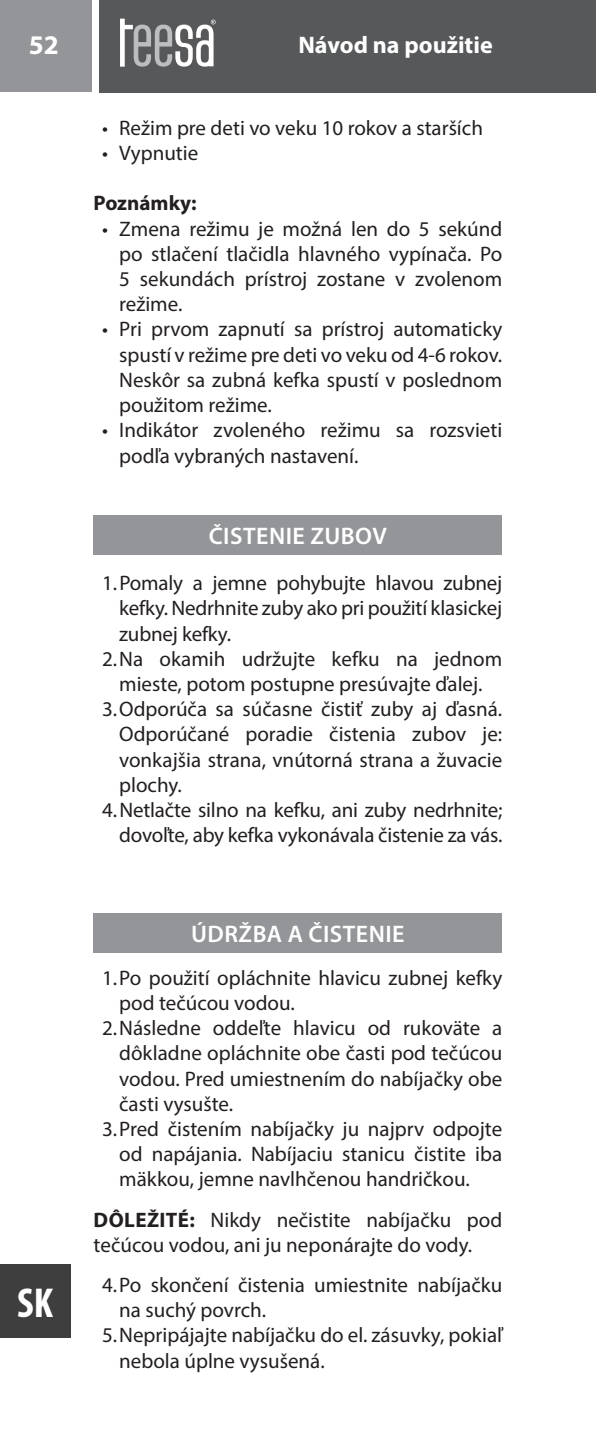
<style>
.page{position:relative;width:596px;height:1446px;background:#fff}
.page>*{position:absolute;margin:0;border:0;box-sizing:border-box;transform-origin:0 0}
.t1{font:700 condensed 42px "Myriad Pro";color:#fff}
.t2{font:700 27px "Myriad Pro";color:#fff}
.t3{font:600 24px "Myriad Pro";letter-spacing:.02em;color:#fff}
.t4{font:700 24px "Myriad Pro";color:#fff}
.t5{font:21px/25.2px "Myriad Pro";color:#231f20;text-align:justify}
.t6{font:700 21px "Myriad Pro";color:#231f20}
.s1{font-weight:700}
</style>
<div class="page">
<div style="left:0;top:1264px;width:70px;height:74px;background:#3e3e3f"></div>
<div style="left:0;top:0;width:92px;height:92px;background:#939598"></div>
<div style="left:99px;top:0;width:496px;height:92px;background:#57585a"></div>
<svg style="left:120px;top:19px;width:95px;height:48px"></svg>
<div style="left:94px;top:515px;width:408px;height:40px;background:#939598"></div>
<div style="left:94px;top:913px;width:408px;height:39px;background:#939598"></div>
<p class="t2" style="left:29px;top:30px;width:31px">52</p>
<p class="t4" style="left:298px;top:31px;width:196px">Návod na použitie</p>
<p class="t5" style="left:102px;top:115px;width:382px">• Režim pre deti vo veku 10 rokov a starších</p>
<p class="t5" style="left:102px;top:140px;width:98px">• Vypnutie</p>
<p class="t6" style="left:94px;top:192px;width:104px">Poznámky:</p>
<p class="t5" style="left:119px;top:216px;width:384px;text-indent:-17px">• Zmena režimu je možná len do 5 sekúnd po stlačení tlačidla hlavného vypínača. Po 5 sekundách prístroj zostane v zvolenom režime.</p>
<p class="t5" style="left:119px;top:316px;width:384px;text-indent:-17px">• Pri prvom zapnutí sa prístroj automaticky spustí v režime pre deti vo veku od 4-6 rokov.<br>Neskôr sa zubná kefka spustí v poslednom použitom režime.</p>
<p class="t5" style="left:119px;top:417px;width:384px;text-indent:-17px">• Indikátor zvoleného režimu sa rozsvieti podľa vybraných nastavení.</p>
<h1 class="t1" style="left:17px;top:1278px;width:37px">SK</h1>
<p class="t3" style="left:208px;top:523px;width:180px">ČISTENIE ZUBOV</p>
<p class="t5" style="left:119px;top:571px;width:384px;text-indent:-17px">1. Pomaly a jemne pohybujte hlavou zubnej kefky. Nedrhnite zuby ako pri použití klasickej zubnej kefky.</p>
<p class="t5" style="left:102px;top:646px;width:401px;text-align:center">2. Na okamih udržujte kefku na jednom mieste, potom postupne presúvajte ďalej.</p>
<p class="t5" style="left:119px;top:697px;width:384px;text-indent:-17px">3. Odporúča sa súčasne čistiť zuby aj ďasná.<br>Odporúčané poradie čistenia zubov je: vonkajšia strana, vnútorná strana a žuvacie plochy.</p>
<p class="t5" style="left:102px;top:798px;width:401px;text-align:right">4. Netlačte silno na kefku, ani zuby nedrhnite; dovoľte, aby kefka vykonávala čistenie za vás.</p>
<p class="t3" style="left:191px;top:920px;width:215px">ÚDRŽBA A ČISTENIE</p>
<p class="t5" style="left:119px;top:965px;width:384px;text-indent:-17px">1. Po použití opláchnite hlavicu zubnej kefky pod tečúcou vodou.</p>
<p class="t5" style="left:119px;top:1016px;width:384px;text-indent:-17px">2. Následne oddeľte hlavicu od rukoväte a dôkladne opláchnite obe časti pod tečúcou vodou. Pred umiestnením do nabíjačky obe časti vysušte.</p>
<p class="t5" style="left:119px;top:1117px;width:384px;text-indent:-17px">3. Pred čistením nabíjačky ju najprv odpojte od napájania. Nabíjaciu stanicu čistite iba mäkkou, jemne navlhčenou handričkou.</p>
<p class="t5" style="left:94px;top:1207px;width:410px"><span class="s1">DÔLEŽITÉ:</span> Nikdy nečistite nabíjačku pod tečúcou vodou, ani ju neponárajte do vody.</p>
<p class="t5" style="left:119px;top:1273px;width:384px;text-indent:-17px">4. Po skončení čistenia umiestnite nabíjačku na suchý povrch.</p>
<p class="t5" style="left:119px;top:1323px;width:384px;text-indent:-17px">5. Nepripájajte nabíjačku do el. zásuvky, pokiaľ nebola úplne vysušená.</p>
</div>
